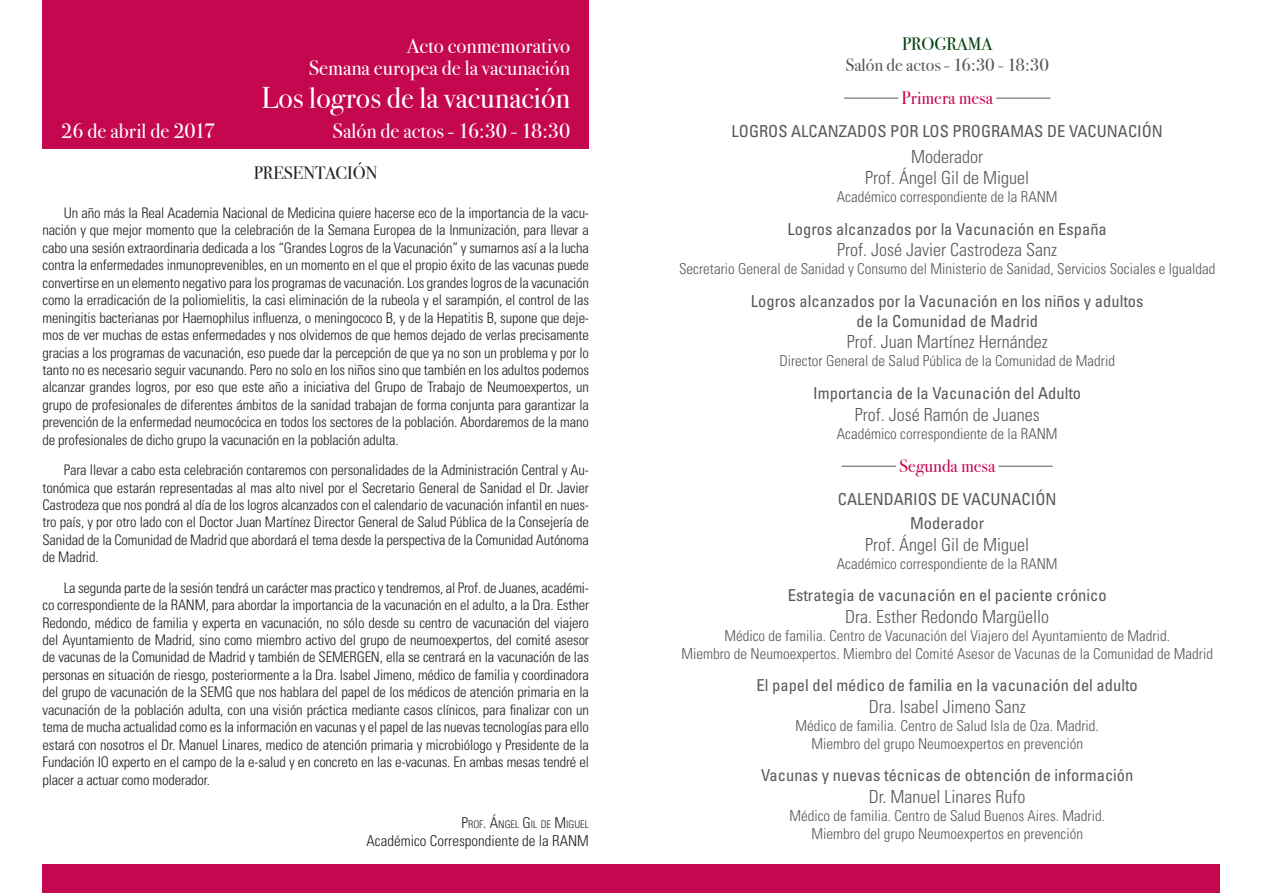
<style>
.page{position:relative;width:1263px;height:893px;background:#fff}
.page>*{position:absolute;margin:0;border:0;box-sizing:border-box;transform-origin:0 0}
.t1{font:30px "Bodoni Svty Two ITCTT Book";color:#fff}
.t2{font:21px "Bodoni Svty Two ITCTT Book";color:#fff}
.t3{font:300 condensed 18px "Univers LT Std";color:#57585a}
.t4{font:18px "Bodoni Svty Two ITCTT Book";color:#57585a}
.t5{font:18px "Bodoni Svty Two ITCTT Book";color:#c50750}
.t6{font:18px "Bodoni Svty Two ITCTT Book";color:#231f20}
.t7{font:18px "Bodoni Svty Two ITCTT Book";color:#003f0c}
.t8{font:condensed 16.5px/19.8px "Univers LT Std";color:#57585a;text-align:center}
.t9{font:300 condensed 15px/18px "Univers LT Std";color:#57585a;text-align:center}
.t10{font:300 condensed 15px "Univers LT Std";color:#231f20}
.PRESENTACION{font:300 condensed 14.55px/17.4px "Univers LT Std";letter-spacing:-.01em;color:#231f20;text-align:justify}
.t11{font:300 condensed 10.5px "Univers LT Std";color:#231f20}
.s1{font-size:15px}
</style>
<div class="page">
<div style="left:43px;top:864px;width:1177px;height:29px;background:#c50750"></div>
<div style="left:43px;top:0;width:546px;height:149px;background:#c50750"></div>
<hr style="left:844px;top:98px;width:54px;height:1px;background:#57585a">
<hr style="left:996px;top:98px;width:54px;height:1px;background:#57585a">
<hr style="left:842px;top:466px;width:54px;height:1px;background:#57585a">
<hr style="left:998px;top:466px;width:55px;height:1px;background:#57585a">
<p class="t2" style="left:407px;top:33px;width:165px">Acto conmemorativo</p>
<p class="t2" style="left:309px;top:55px;width:263px">Semana europea de la vacunación</p>
<p class="t1" style="left:261px;top:80px;width:310px">Los logros de la vacunación</p>
<p class="t2" style="left:61px;top:118px;width:155px">26 de abril de 2017</p>
<p class="t2" style="left:333px;top:118px;width:239px">Salón de actos - 16:30 - 18:30</p>
<p class="t6" style="left:254px;top:162px;width:125px">PRESENTACIÓN</p>
<p class="PRESENTACION" style="left:43px;top:204px;width:548px;text-indent:21px">Un año más la Real Academia Nacional de Medicina quiere hacerse eco de la importancia de la vacu&shy;nación y que mejor momento que la celebración de la Semana Europea de la Inmunización, para llevar a cabo una sesión extraordinaria dedicada a los “Grandes Logros de la Vacunación” y sumarnos así a la lucha contra la enfermedades inmunoprevenibles, en un momento en el que el propio éxito de las vacunas puede convertirse en un elemento negativo para los programas de vacunación. Los grandes logros de la vacunación como la erradicación de la poliomielitis, la casi eliminación de la rubeola y el sarampión, el control de las meningitis bacterianas por Haemophilus influenza, o meningococo B, y de la Hepatitis B, supone que deje&shy;mos de ver muchas de estas enfermedades y nos olvidemos de que hemos dejado de verlas precisamente gracias a los programas de vacunación, eso puede dar la percepción de que ya no son un problema y por lo tanto no es necesario seguir vacunando. Pero no solo en los niños sino que también en los adultos podemos alcanzar grandes logros, por eso que este año a iniciativa del Grupo de Trabajo de Neumoexpertos, un grupo de profesionales de diferentes ámbitos de la sanidad trabajan de forma conjunta para garantizar la prevención de la enfermedad neumocócica en todos los sectores de la población. Abordaremos de la mano de profesionales de dicho grupo la vacunación en la población adulta.</p>
<p class="PRESENTACION" style="left:43px;top:461px;width:548px;text-indent:21px">Para llevar a cabo esta celebración contaremos con personalidades de la Administración Central y Au&shy;tonómica que estarán representadas al mas alto nivel por el Secretario General de Sanidad el Dr. Javier Castrodeza que nos pondrá al día de los logros alcanzados con el calendario de vacunación infantil en nues&shy;tro país, y por otro lado con el Doctor Juan Martínez Director General de Salud Pública de la Consejería de Sanidad de la Comunidad de Madrid que abordará el tema desde la perspectiva de la Comunidad Autónoma de Madrid.</p>
<p class="PRESENTACION" style="left:43px;top:579px;width:548px;text-indent:21px">La segunda parte de la sesión tendrá un carácter mas practico y tendremos, al Prof. de Juanes, académi&shy;co correspondiente de la RANM, para abordar la importancia de la vacunación en el adulto, a la Dra. Esther Redondo, médico de familia y experta en vacunación, no sólo desde su centro de vacunación del viajero del Ayuntamiento de Madrid, sino como miembro activo del grupo de neumoexpertos, del comité asesor de vacunas de la Comunidad de Madrid y también de SEMERGEN, ella se centrará en la vacunación de las personas en situación de riesgo, posteriormente a la Dra. Isabel Jimeno, médico de familia y coordinadora del grupo de vacunación de la SEMG que nos hablara del papel de los médicos de atención primaria en la vacunación de la población adulta, con una visión práctica mediante casos clínicos, para finalizar con un tema de mucha actualidad como es la información en vacunas y el papel de las nuevas tecnologías para ello estará con nosotros el Dr. Manuel Linares, medico de atención primaria y microbiólogo y Presidente de la Fundación IO experto en el campo de la e-salud y en concreto en las e-vacunas. En ambas mesas tendré el placer a actuar como moderador.</p>
<p class="t11" style="left:461px;top:818px;width:129px"><span class="s1">P</span>ROF<span class="s1">. Á</span>NGEL <span class="s1">G</span> IL DE <span class="s1">M</span>IGUEL</p>
<p class="t10" style="left:366px;top:832px;width:224px">Académico Correspondiente de la RANM</p>
<p class="t7" style="left:902px;top:33px;width:92px">PROGRAMA</p>
<p class="t4" style="left:845px;top:54px;width:205px">Salón de actos - 16:30 - 18:30</p>
<p class="t5" style="left:902px;top:87px;width:93px">Primera mesa</p>
<p class="t8" style="left:732px;top:121px;width:433px">LOGROS ALCANZADOS POR LOS PROGRAMAS DE VACUNACIÓN</p>
<p class="t3" style="left:911px;top:146px;width:73px">Moderador</p>
<p class="t3" style="left:865px;top:167px;width:165px">Prof. Ángel Gil de Miguel</p>
<p class="t9" style="left:837px;top:188px;width:222px">Académico correspondiente de la RANM</p>
<p class="t8" style="left:788px;top:219px;width:321px">Logros alcanzados por la Vacunación en España</p>
<p class="t3" style="left:837px;top:239px;width:221px">Prof. José Javier Castrodeza Sanz</p>
<p class="t9" style="left:679px;top:260px;width:538px">Secretario General de Sanidad y Consumo del Ministerio de Sanidad, Servicios Sociales e Igualdad</p>
<p class="t8" style="left:751px;top:291px;width:394px">Logros alcanzados por la Vacunación en los niños y adultos de la Comunidad de Madrid</p>
<p class="t3" style="left:847px;top:331px;width:202px">Prof. Juan Martínez Hernández</p>
<p class="t9" style="left:779px;top:352px;width:337px">Director General de Salud Pública de la Comunidad de Madrid</p>
<p class="t8" style="left:813px;top:383px;width:269px">Importancia de la Vacunación del Adulto</p>
<p class="t3" style="left:855px;top:403px;width:186px">Prof. José Ramón de Juanes</p>
<p class="t9" style="left:837px;top:424px;width:222px">Académico correspondiente de la RANM</p>
<p class="t5" style="left:899px;top:455px;width:97px">Segunda mesa</p>
<p class="t8" style="left:838px;top:489px;width:220px">CALENDARIOS DE VACUNACIÓN</p>
<p class="t8" style="left:910px;top:513px;width:76px">Moderador</p>
<p class="t3" style="left:865px;top:533px;width:165px">Prof. Ángel Gil de Miguel</p>
<p class="t9" style="left:837px;top:554px;width:222px">Académico correspondiente de la RANM</p>
<p class="t8" style="left:788px;top:585px;width:320px">Estrategia de vacunación en el paciente crónico</p>
<p class="t3" style="left:845px;top:606px;width:205px">Dra. Esther Redondo Margüello</p>
<p class="t9" style="left:681px;top:626px;width:533px">Médico de familia. Centro de Vacunación del Viajero del Ayuntamiento de Madrid.<br>Miembro de Neumoexpertos. Miembro del Comité Asesor de Vacunas de la Comunidad de Madrid</p>
<p class="t8" style="left:757px;top:675px;width:383px">El papel del médico de familia en la vacunación del adulto</p>
<p class="t3" style="left:869px;top:696px;width:158px">Dra. Isabel Jimeno Sanz</p>
<p class="t9" style="left:796px;top:717px;width:305px">Médico de familia. Centro de Salud Isla de Oza. Madrid.<br>Miembro del grupo Neumoexpertos en prevención</p>
<p class="t8" style="left:761px;top:765px;width:374px">Vacunas y nuevas técnicas de obtención de información</p>
<p class="t3" style="left:869px;top:786px;width:158px">Dr. Manuel Linares Rufo</p>
<p class="t9" style="left:789px;top:807px;width:317px">Médico de familia. Centro de Salud Buenos Aires. Madrid.<br>Miembro del grupo Neumoexpertos en prevención</p>
</div>
